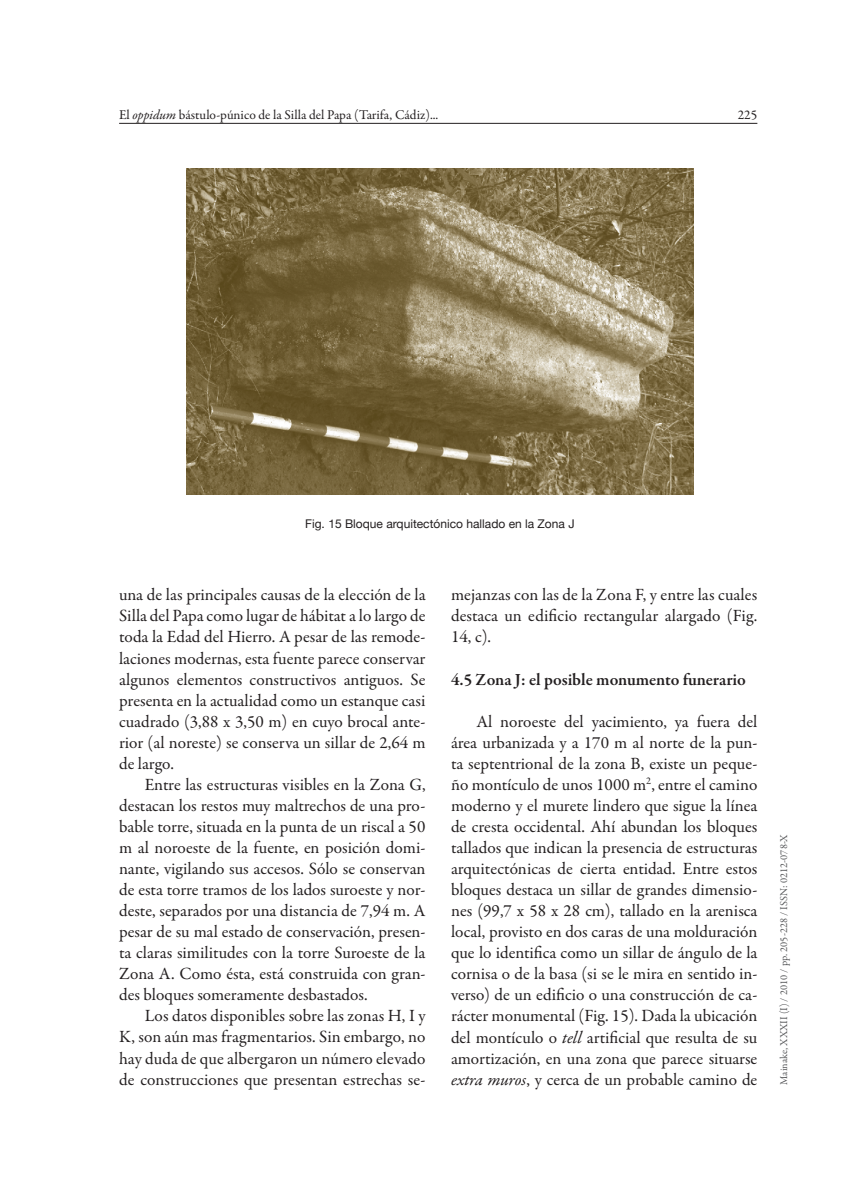
<style>
.page{position:relative;width:851px;height:1191px;background:#fff}
.page>*{position:absolute;margin:0;border:0;box-sizing:border-box;transform-origin:0 0}
.t1{font:17.25px/21px "Garamond Premr Pro";color:#231f20;text-align:justify}
.t2{font:600 17.25px "Garamond Premr Pro";letter-spacing:-.005em;color:#231f20}
.t3{font:13.5px "Garamond Premr Pro";color:#231f20}
.t4{font:12px "Helvetica Neue";color:#231f20}
.t5{font:10.5px "Garamond Premr Pro";color:#57585a}
.s1{font-style:italic}
</style>
<div class="page">
<hr style="left:119px;top:123px;width:638px;height:1px;background:#231f20">
<img style="left:186px;top:168px;width:507px;height:326px">
<p class="t3" style="left:119px;top:107px;width:320px">El <span class="s1">oppidum</span> bástulo-púnico de la Silla del Papa (Tarifa, Cádiz)...</p>
<p class="t3" style="left:737px;top:107px;width:21px">225</p>
<p class="t4" style="left:305px;top:516px;width:271px">Fig. 15 Bloque arquitectónico hallado en la Zona J</p>
<p class="t1" style="left:119px;top:585px;width:308px">una de las principales causas de la elección de la Silla del Papa como lugar de hábitat a lo largo de toda la Edad del Hierro. A pesar de las remode&shy;laciones modernas, esta fuente parece conservar algunos elementos constructivos antiguos. Se presenta en la actualidad como un estanque casi cuadrado (3,88 x 3,50 m) en cuyo brocal ante&shy;rior (al noreste) se conserva un sillar de 2,64 m de largo.</p>
<p class="t1" style="left:119px;top:774px;width:308px;text-indent:26px">Entre las estructuras visibles en la Zona G, destacan los restos muy maltrechos de una pro&shy;bable torre, situada en la punta de un riscal a 50 m al noroeste de la fuente, en posición domi&shy;nante, vigilando sus accesos. Sólo se conservan de esta torre tramos de los lados suroeste y nor&shy;deste, separados por una distancia de 7,94 m. A pesar de su mal estado de conservación, presen&shy;ta claras similitudes con la torre Suroeste de la Zona A. Como ésta, está construida con gran&shy;des bloques someramente desbastados.</p>
<p class="t1" style="left:119px;top:1006px;width:308px;text-indent:26px">Los datos disponibles sobre las zonas H, I y K, son aún mas fragmentarios. Sin embargo, no hay duda de que albergaron un número elevado de construcciones que presentan estrechas se-</p>
<p class="t1" style="left:451px;top:585px;width:308px">mejanzas con las de la Zona F, y entre las cuales destaca un edificio rectangular alargado (Fig.<br>14, c).</p>
<p class="t2" style="left:451px;top:669px;width:296px">4.5 Zona J: el posible monumento funerario</p>
<p class="t1" style="left:451px;top:711px;width:308px;text-indent:26px">Al noroeste del yacimiento, ya fuera del área urbanizada y a 170 m al norte de la pun&shy;ta septentrional de la zona B, existe un peque&shy;ño montículo de unos 1000 m<sup>2</sup>, entre el camino moderno y el murete lindero que sigue la línea de cresta occidental. Ahí abundan los bloques tallados que indican la presencia de estructuras arquitectónicas de cierta entidad. Entre estos bloques destaca un sillar de grandes dimensio&shy;nes (99,7 x 58 x 28 cm), tallado en la arenisca local, provisto en dos caras de una molduración que lo identifica como un sillar de ángulo de la cornisa o de la basa (si se le mira en sentido in&shy;verso) de un edificio o una construcción de ca&shy;rácter monumental (Fig. 15). Dada la ubicación del montículo o <span class="s1">tell</span> artificial que resulta de su amortización, en una zona que parece situarse <span class="s1">extra muros</span>, y cerca de un probable camino de</p>
<p class="t5" style="left:777px;top:1084px;width:252px;rotate:-90deg">Mainake, XXXII (I) / 2010 / pp. 205-228 / ISSN: 0212-078-X</p>
</div>
